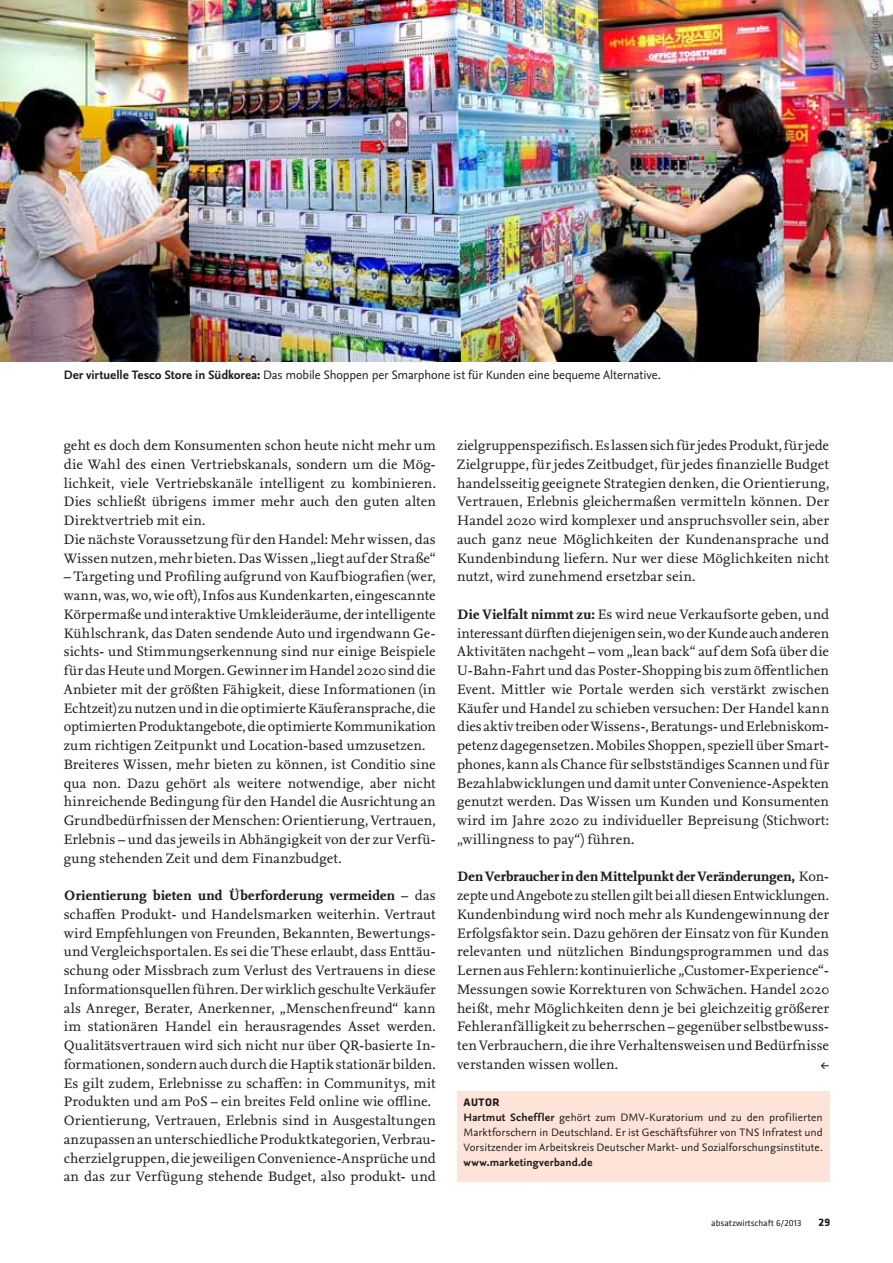
<style>
.page{position:relative;width:893px;height:1263px;background:#fff}
.page>*{position:absolute;margin:0;border:0;box-sizing:border-box;transform-origin:0 0}
.t1{font:14.25px/18.8px "Nexus Serif Pro";letter-spacing:.005em;color:#1d1d1b}
.t2{font:12.75px "Nexus Sans Pro";letter-spacing:-.01em;color:#1d1d1b}
.t3{font:11.25px/15px "Nexus Sans Pro";letter-spacing:.01em;color:#1d1d1b}
.t4{font:italic 11.25px "Nexus Serif Pro";color:#646463}
.t5{font:700 11.25px "Klavika";color:#1d1d1b}
.t6{font:9px "Klavika";color:#1d1d1b}
.s1{font-weight:700}
.s2{font-family:"Klavika";font-weight:700}
</style>
<div class="page">
<div style="left:457px;top:1091px;width:372px;height:90px;background:#fde3d8"></div>
<img style="left:0;top:0;width:893px;height:361px">
<p class="t4" style="left:866px;top:85px;width:73px;rotate:-90deg">© Getty Images</p>
<p class="t2" style="left:64px;top:365px;width:599px"><span class="s1">Der virtuelle Tesco Store in Südkorea:</span> Das mobile Shoppen per Smarphone ist für Kunden eine bequeme Alternative.</p>
<p class="t1" style="left:64px;top:435px;width:374px">geht es doch dem Konsumenten schon heute nicht mehr um die Wahl des einen Vertriebskanals, sondern um die Mög&shy;lichkeit, viele Vertriebskanäle intelligent zu kombinieren.<br>Dies schließt übrigens immer mehr auch den guten alten Direktvertrieb mit ein.<br>Die nächste Voraussetzung für den Handel: Mehr wissen, das Wissen nutzen, mehr bieten. Das Wissen „liegt auf der Straße“</p>
<p class="t1" style="left:64px;top:567px;width:374px">– Targeting und Profiling aufgrund von Kauf biografien (wer, wann, was, wo, wie oft), Infos aus Kundenkarten, eingescannte Körpermaße und interaktive Umkleideräume, der intelligente Kühlschrank, das Daten sendende Auto und irgendwann Ge&shy;sichts- und Stimmungserkennung sind nur einige Beispiele für das Heute und Morgen. Gewinner im Handel 2020 sind die Anbieter mit der größten Fähigkeit, diese Informationen (in Echtzeit) zu nutzen und in die optimierte Käuferansprache, die optimierten Produktangebote, die optimierte Kommunikation zum richtigen Zeitpunkt und Location-based umzusetzen.<br>Breiteres Wissen, mehr bieten zu können, ist Conditio sine qua non. Dazu gehört als weitere notwendige, aber nicht hinreichende Bedingung für den Handel die Ausrichtung an Grundbedürfnissen der Menschen: Orientierung, Vertrauen, Erlebnis – und das jeweils in Abhängigkeit von der zur Verfü&shy;gung stehenden Zeit und dem Finanzbudget.</p>
<p class="t1" style="left:64px;top:885px;width:374px"><span class="s1">Orientierung bieten und Überforderung vermeiden</span> – das schaffen Produkt- und Handelsmarken weiterhin. Vertraut wird Empfehlungen von Freunden, Bekannten, Bewertungs&shy;und Vergleichsportalen. Es sei die These erlaubt, dass Enttäu&shy;schung oder Missbrach zum Verlust des Vertrauens in diese Informationsquellen führen. Der wirklich geschulte Verkäufer als Anreger, Berater, Anerkenner, „Menschenfreund“ kann im stationären Handel ein herausragendes Asset werden.<br>Qualitätsvertrauen wird sich nicht nur über QR-basierte In&shy;formationen, sondern auch durch die Haptik stationär bilden.<br>Es gilt zudem, Erlebnisse zu schaffen: in Communitys, mit Produkten und am PoS – ein breites Feld online wie offline.<br>Orientierung, Vertrauen, Erlebnis sind in Ausgestaltungen anzupassen an unterschiedliche Produktkategorien, Verbrau&shy;cherzielgruppen, die jeweiligen Convenience-Ansprüche und an das zur Verfügung stehende Budget, also produkt- und</p>
<p class="t1" style="left:457px;top:435px;width:374px;text-align:justify">zielgruppenspezifisch. Es lassen sich für jedes Produkt, für jede Zielgruppe, für jedes Zeitbudget, für jedes finanzielle Budget handelsseitig geeignete Strategien denken, die Orientierung, Vertrauen, Erlebnis gleichermaßen vermitteln können. Der Handel 2020 wird komplexer und anspruchsvoller sein, aber auch ganz neue Möglichkeiten der Kundenansprache und Kundenbindung liefern. Nur wer diese Möglichkeiten nicht nutzt, wird zunehmend ersetzbar sein.</p>
<p class="t1" style="left:457px;top:604px;width:374px;text-align:justify"><span class="s1">Die Vielfalt nimmt zu:</span> Es wird neue Verkaufsorte geben, und interessant dürften diejenigen sein, wo der Kunde auch anderen Aktivitäten nachgeht – vom „lean back“ auf dem Sofa über die U-Bahn-Fahrt und das Poster-Shopping bis zum öffentlichen Event. Mittler wie Portale werden sich verstärkt zwischen Käufer und Handel zu schieben versuchen: Der Handel kann dies aktiv treiben oder Wissens-, Beratungs- und Erlebniskom&shy;petenz dagegensetzen. Mobiles Shoppen, speziell über Smart&shy;phones, kann als Chance für selbstständiges Scannen und für Bezahlabwicklungen und damit unter Convenience-Aspekten genutzt werden. Das Wissen um Kunden und Konsumenten wird im Jahre 2020 zu individueller Bepreisung (Stichwort: „willingness to pay“) führen.</p>
<p class="t1" style="left:457px;top:867px;width:374px;text-align:justify"><span class="s1">Den Verbraucher in den Mittelpunkt der Veränderungen,</span> Kon&shy;zepte und Angebote zu stellen gilt bei all diesen Entwicklungen.<br>Kundenbindung wird noch mehr als Kundengewinnung der Erfolgsfaktor sein. Dazu gehören der Einsatz von für Kunden relevanten und nützlichen Bindungsprogrammen und das Lernen aus Fehlern: kontinuierliche „Customer-Experience“- Messungen sowie Korrekturen von Schwächen. Handel 2020 heißt, mehr Möglichkeiten denn je bei gleichzeitig größerer Fehleranfälligkeit zu beherrschen – gegenüber selbstbewuss&shy;ten Verbrauchern, die ihre Verhaltensweisen und Bedürfnisse verstanden wissen wollen.</p>
<p class="t1" style="left:821px;top:1054px;width:10px">←</p>
<p class="t3" style="left:463px;top:1094px;width:361px"><span class="s2">AUTOR<br></span><span class="s1">Hartmut Scheffler</span> gehört zum DMV-Kuratorium und zu den profilierten Marktforschern in Deutschland. Er ist Geschäftsführer von TNS Infratest und Vorsitzender im Arbeitskreis Deutscher Markt- und Sozialforschungsinstitute. <span class="s1">www.marketingverband.de</span></p>
<p class="t6" style="left:711px;top:1218px;width:92px">absatzwirtschaft 6/2013</p>
<p class="t5" style="left:818px;top:1216px;width:13px">29</p>
</div>
